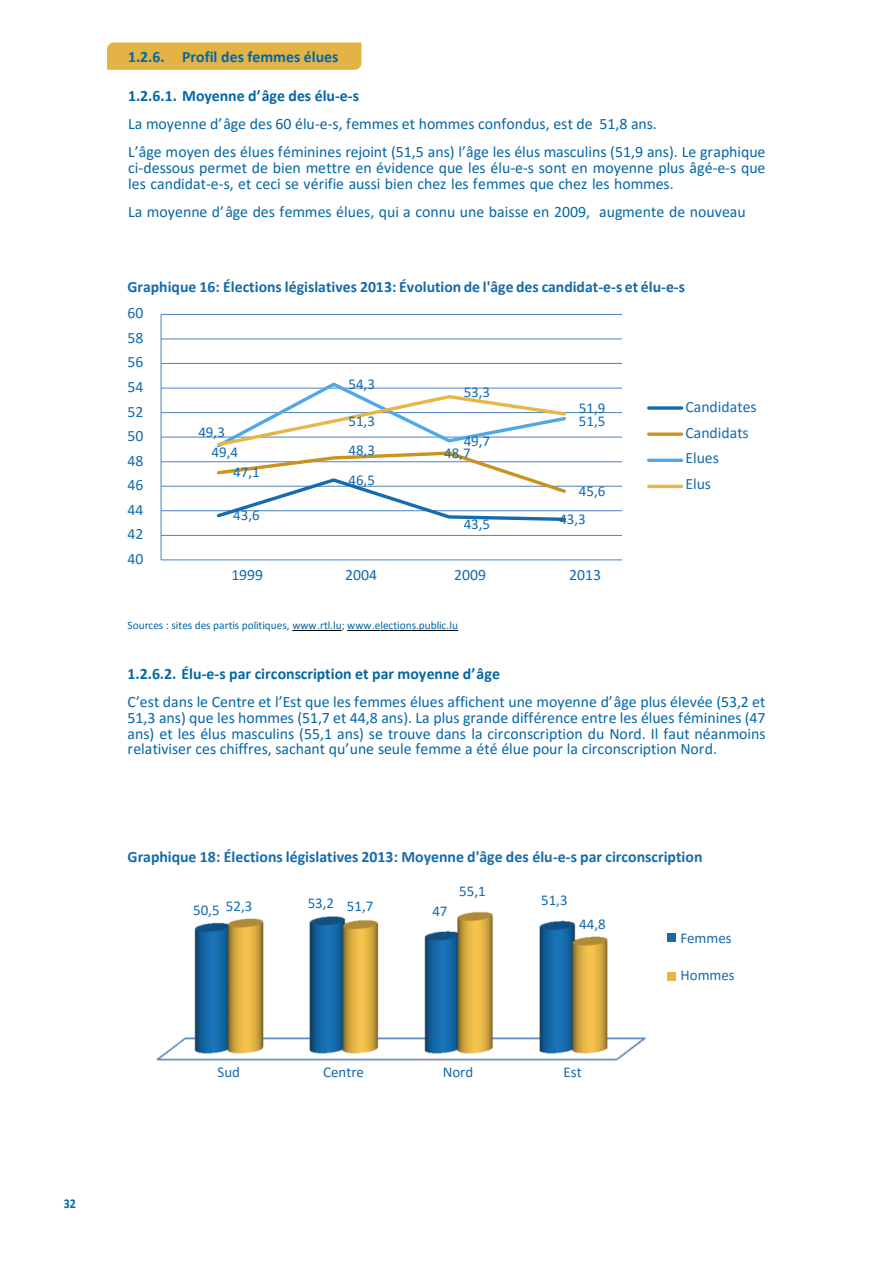
<style>
.page{position:relative;width:893px;height:1263px;background:#fff}
.page>*{position:absolute;margin:0;border:0;box-sizing:border-box;transform-origin:0 0}
.t1{font:15.9px/15.9px "Calibri";color:#0366a5}
.t2{font:700 15.9px "Calibri";color:#0366a5}
.t3{font:700 15.9px "Calibri";color:#156bab}
.t4{font:700 15.75px "Calibri";color:#156bab}
.t5{font:15.75px/25.8px "Calibri";color:#156bab}
.t6{font:700 15.75px "Calibri";color:#0366a5}
.t7{font:15px "Calibri";color:#156bab}
.t8{font:700 13.35px "Calibri";color:#0366a5;scale:.89 1}
.t9{font:11.4px "Calibri";color:#0366a5}
</style>
<div class="page">
<div style="left:107px;top:43px;width:254px;height:27px;background:#e3b345"></div>
<hr style="left:292px;top:630px;width:50px;height:1px;background:#000">
<svg style="left:347px;top:630px;width:111px;height:1px"></svg>
<hr style="left:161px;top:535px;width:461px;height:1px;background:#4f81bd">
<hr style="left:161px;top:510px;width:461px;height:1px;background:#4f81bd">
<hr style="left:161px;top:486px;width:461px;height:1px;background:#4f81bd">
<hr style="left:161px;top:461px;width:461px;height:1px;background:#4f81bd">
<hr style="left:161px;top:437px;width:461px;height:1px;background:#4f81bd">
<hr style="left:161px;top:412px;width:461px;height:1px;background:#4f81bd">
<hr style="left:161px;top:388px;width:461px;height:1px;background:#4f81bd">
<hr style="left:161px;top:363px;width:461px;height:1px;background:#4f81bd">
<hr style="left:161px;top:338px;width:461px;height:1px;background:#4f81bd">
<hr style="left:161px;top:314px;width:461px;height:1px;background:#4f81bd">
<hr style="left:161px;top:314px;width:1px;height:246px;background:#4f81bd">
<hr style="left:161px;top:559px;width:461px;height:1px;background:#4f81bd">
<svg style="left:214px;top:382px;width:355px;height:139px"></svg>
<svg style="left:649px;top:406px;width:33px;height:4px"></svg>
<svg style="left:649px;top:432px;width:33px;height:4px"></svg>
<hr style="left:649px;top:459px;width:33px;height:3px;background:#51a8e9">
<hr style="left:649px;top:485px;width:33px;height:3px;background:#e6b647">
<img style="left:156px;top:911px;width:490px;height:150px">
<div style="left:667px;top:933px;width:8px;height:8px;background:#156bab"></div>
<div style="left:667px;top:972px;width:8px;height:8px;background:#e6b647"></div>
<p class="t8" style="left:64px;top:1198px;width:15px">32</p>
<p class="t6" style="left:128px;top:50px;width:212px">1.2.6. Profil des femmes élues</p>
<p class="t2" style="left:128px;top:89px;width:232px">1.2.6.1. Moyenne d’âge des élu-e-s</p>
<p class="t1" style="left:128px;top:111px;width:639px;line-height:28.2px">La moyenne d’âge des 60 élu-e-s, femmes et hommes confondus, est de 51,8 ans.<br>L’âge moyen des élues féminines rejoint (51,5 ans) l’âge les élus masculins (51,9 ans). Le graphique</p>
<p class="t1" style="left:128px;top:161px;width:639px">ci-dessous permet de bien mettre en évidence que les élu-e-s sont en moyenne plus âgé-e-s que les candidat-e-s, et ceci se vérifie aussi bien chez les femmes que chez les hommes.</p>
<p class="t1" style="left:128px;top:205px;width:619px">La moyenne d’âge des femmes élues, qui a connu une baisse en 2009, augmente de nouveau</p>
<p class="t4" style="left:128px;top:280px;width:559px">Graphique 16: Élections législatives 2013: Évolution de l'âge des candidat-e-s et élu-e-s</p>
<p class="t5" style="left:128px;top:301px;width:17px">60</p>
<p class="t5" style="left:128px;top:326px;width:17px">58</p>
<p class="t5" style="left:128px;top:350px;width:17px">56</p>
<p class="t5" style="left:128px;top:375px;width:17px">54</p>
<p class="t5" style="left:128px;top:400px;width:17px">52</p>
<p class="t5" style="left:128px;top:424px;width:17px">50</p>
<p class="t5" style="left:128px;top:449px;width:17px">48</p>
<p class="t5" style="left:128px;top:473px;width:17px">46</p>
<p class="t5" style="left:128px;top:498px;width:17px">44</p>
<p class="t5" style="left:128px;top:522px;width:17px">42</p>
<p class="t5" style="left:128px;top:547px;width:17px">40</p>
<p class="t7" style="left:198px;top:426px;width:28px">49,3</p>
<p class="t7" style="left:212px;top:446px;width:28px">49,4</p>
<p class="t7" style="left:233px;top:466px;width:28px">47,1</p>
<p class="t7" style="left:233px;top:509px;width:28px">43,6</p>
<p class="t7" style="left:348px;top:378px;width:28px">54,3</p>
<p class="t7" style="left:348px;top:415px;width:28px">51,3</p>
<p class="t7" style="left:464px;top:386px;width:28px">53,3</p>
<p class="t7" style="left:464px;top:434px;width:28px">49,7</p>
<p class="t7" style="left:348px;top:444px;width:28px">48,3</p>
<p class="t7" style="left:444px;top:446px;width:28px">48,7</p>
<p class="t7" style="left:348px;top:474px;width:28px">46,5</p>
<p class="t7" style="left:579px;top:402px;width:28px">51,9</p>
<p class="t7" style="left:579px;top:415px;width:28px">51,5</p>
<p class="t7" style="left:579px;top:485px;width:28px">45,6</p>
<p class="t7" style="left:464px;top:518px;width:28px">43,5</p>
<p class="t7" style="left:559px;top:513px;width:28px">43,3</p>
<p class="t5" style="left:231px;top:563px;width:33px">1999</p>
<p class="t5" style="left:345px;top:563px;width:33px">2004</p>
<p class="t5" style="left:454px;top:563px;width:33px">2009</p>
<p class="t5" style="left:569px;top:563px;width:33px">2013</p>
<p class="t5" style="left:685px;top:395px;width:73px">Candidates<br>Candidats<br>Elues<br>Elus</p>
<p class="t9" style="left:128px;top:621px;width:332px">Sources : sites des partis politiques, www.rtl.lu; www.elections.public.lu</p>
<p class="t2" style="left:128px;top:667px;width:374px">1.2.6.2. Élu-e-s par circonscription et par moyenne d’âge</p>
<p class="t1" style="left:128px;top:695px;width:640px;text-align:justify">C’est dans le Centre et l’Est que les femmes élues affichent une moyenne d’âge plus élevée (53,2 et 51,3 ans) que les hommes (51,7 et 44,8 ans). La plus grande différence entre les élues féminines (47 ans) et les élus masculins (55,1 ans) se trouve dans la circonscription du Nord. Il faut néanmoins relativiser ces chiffres, sachant qu’une seule femme a été élue pour la circonscription Nord.</p>
<p class="t3" style="left:128px;top:850px;width:577px">Graphique 18: Élections législatives 2013: Moyenne d'âge des élu-e-s par circonscription</p>
<p class="t7" style="left:193px;top:901px;width:61px">50,5 52,3</p>
<p class="t7" style="left:308px;top:898px;width:67px">53,2 51,7</p>
<p class="t7" style="left:432px;top:904px;width:17px">47</p>
<p class="t7" style="left:459px;top:885px;width:28px">55,1</p>
<p class="t7" style="left:541px;top:894px;width:28px">51,3</p>
<p class="t7" style="left:579px;top:917px;width:28px">44,8</p>
<p class="t7" style="left:218px;top:1065px;width:24px">Sud</p>
<p class="t7" style="left:323px;top:1065px;width:42px">Centre</p>
<p class="t7" style="left:443px;top:1065px;width:32px">Nord</p>
<p class="t7" style="left:564px;top:1065px;width:20px">Est</p>
<p class="t7" style="left:680px;top:932px;width:53px">Femmes</p>
<p class="t7" style="left:680px;top:968px;width:56px">Hommes</p>
</div>
